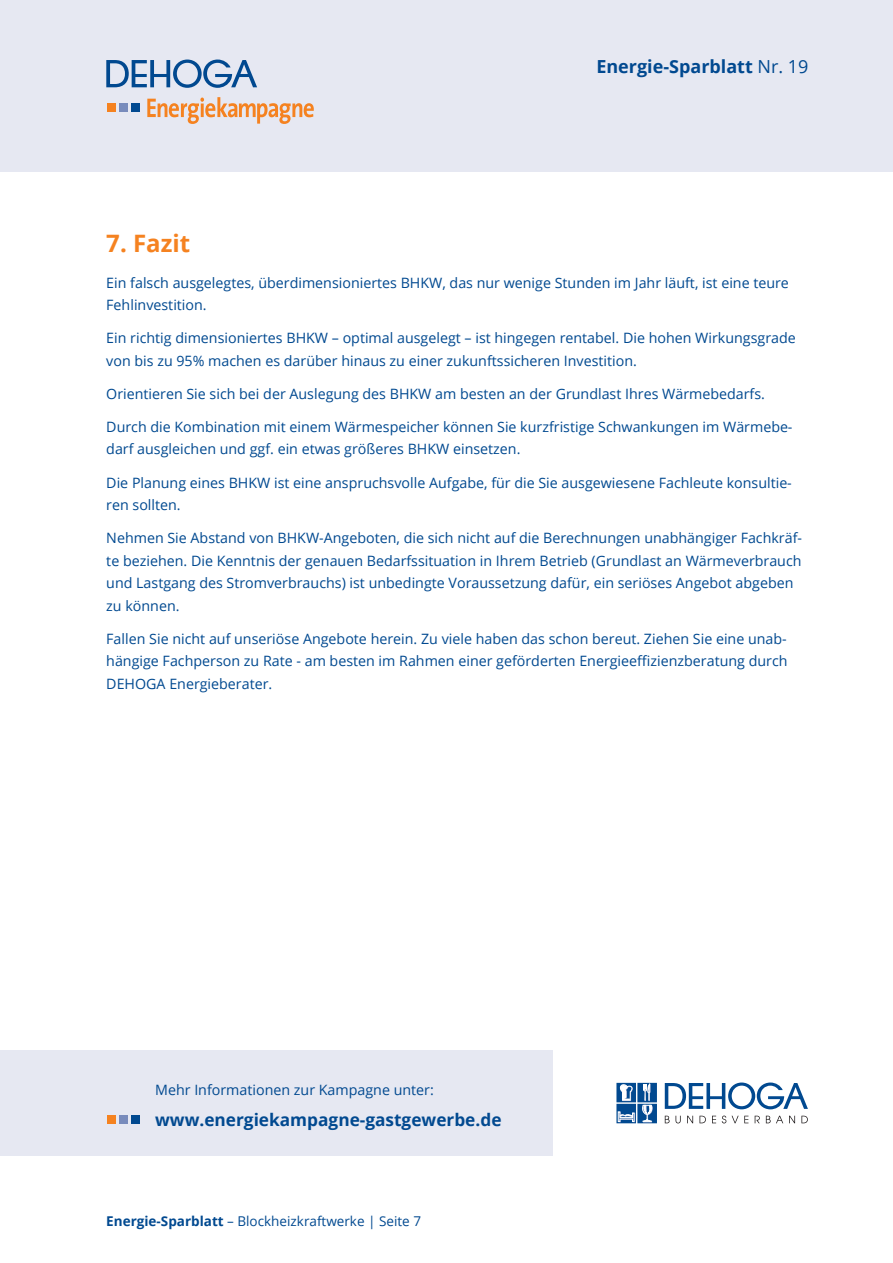
<style>
.page{position:relative;width:893px;height:1263px;background:#fff}
.page>*{position:absolute;margin:0;border:0;box-sizing:border-box;transform-origin:0 0}
.Headline_2{font:700 24px "Open Sans";color:#f58220}
.t1{font:700 18px "Open Sans";color:#014990}
.t2{font:700 17.25px "Open Sans";color:#014990}
.Fliesstext{font:14.25px/22.5px "Open Sans";color:#014990}
.t3{font:13.5px "Open Sans";color:#014990}
.s1{font-weight:400}
.s2{font-weight:700}
</style>
<div class="page">
<div style="left:0;top:0;width:893px;height:171px;background:#e6e8f2"></div>
<svg style="left:106px;top:60px;width:151px;height:28px"></svg>
<div style="left:132px;top:103px;width:8px;height:8px;background:#014990"></div>
<div style="left:119px;top:103px;width:8px;height:8px;background:#788bbc"></div>
<div style="left:107px;top:103px;width:8px;height:8px;background:#f58220"></div>
<svg style="left:147px;top:97px;width:167px;height:27px"></svg>
<div style="left:0;top:1050px;width:553px;height:105px;background:#e6e8f2"></div>
<div style="left:132px;top:1115px;width:8px;height:8px;background:#014990"></div>
<div style="left:119px;top:1115px;width:8px;height:8px;background:#788bbc"></div>
<div style="left:107px;top:1115px;width:8px;height:8px;background:#f58220"></div>
<svg style="left:616px;top:1083px;width:41px;height:40px"></svg>
<svg style="left:665px;top:1082px;width:143px;height:27px"></svg>
<svg style="left:665px;top:1115px;width:143px;height:8px"></svg>
<p class="t1" style="left:596px;top:54px;width:214px">Energie-Sparblatt <span class="s1">Nr. 19</span></p>
<p class="Headline_2" style="left:106px;top:227px;width:85px">7. Fazit</p>
<p class="Fliesstext" style="left:106px;top:271px;width:684px">Ein falsch ausgelegtes, überdimensioniertes BHKW, das nur wenige Stunden im Jahr läuft, ist eine teure<br>Fehlinvestition.</p>
<p class="Fliesstext" style="left:106px;top:326px;width:691px">Ein richtig dimensioniertes BHKW – optimal ausgelegt – ist hingegen rentabel. Die hohen Wirkungsgrade von bis zu 95% machen es darüber hinaus zu einer zukunftssicheren Investition.</p>
<p class="Fliesstext" style="left:106px;top:382px;width:660px">Orientieren Sie sich bei der Auslegung des BHKW am besten an der Grundlast Ihres Wärmebedarfs.</p>
<p class="Fliesstext" style="left:106px;top:415px;width:688px">Durch die Kombination mit einem Wärmespeicher können Sie kurzfristige Schwankungen im Wärmebe&shy;darf ausgleichen und ggf. ein etwas größeres BHKW einsetzen.</p>
<p class="Fliesstext" style="left:106px;top:471px;width:687px">Die Planung eines BHKW ist eine anspruchsvolle Aufgabe, für die Sie ausgewiesene Fachleute konsultie&shy;ren sollten.</p>
<p class="Fliesstext" style="left:106px;top:526px;width:697px">Nehmen Sie Abstand von BHKW-Angeboten, die sich nicht auf die Berechnungen unabhängiger Fachkräf&shy;te beziehen. Die Kenntnis der genauen Bedarfssituation in Ihrem Betrieb (Grundlast an Wärmeverbrauch und Lastgang des Stromverbrauchs) ist unbedingte Voraussetzung dafür, ein seriöses Angebot abgeben zu können.</p>
<p class="Fliesstext" style="left:106px;top:627px;width:683px;text-align:justify">Fallen Sie nicht auf unseriöse Angebote herein. Zu viele haben das schon bereut. Ziehen Sie eine unab&shy;hängige Fachperson zu Rate - am besten im Rahmen einer geförderten Energieeffizienzberatung durch DEHOGA Energieberater.</p>
<p class="Fliesstext" style="left:155px;top:1078px;width:280px">Mehr Informationen zur Kampagne unter:</p>
<p class="t2" style="left:155px;top:1107px;width:348px">www.energiekampagne-gastgewerbe.de</p>
<p class="t3" style="left:106px;top:1211px;width:316px"><span class="s2">Energie-Sparblatt</span> – Blockheizkraftwerke | Seite 7</p>
</div>
